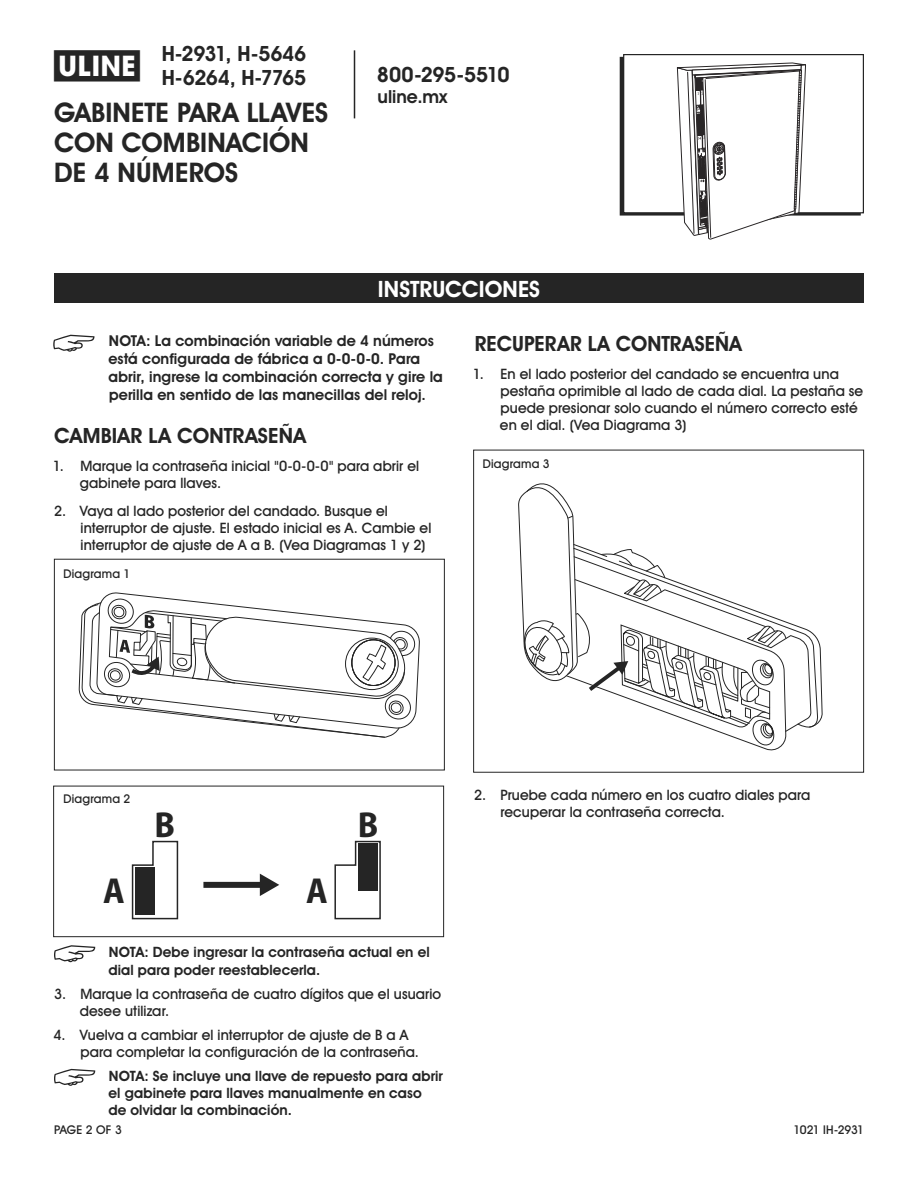
<style>
.page{position:relative;width:918px;height:1188px;background:#fff}
.page>*{position:absolute;margin:0;border:0;box-sizing:border-box;transform-origin:0 0}
.t1{font:700 semi-condensed 36.3px "Myriad Pro";color:#252525}
.t2{font:700 27px/30px "Uline Two Knine";letter-spacing:.005em;color:#252525}
.t3{font:700 22.5px "Uline Two Knine";color:#fff}
.t4{font:700 21px "Uline Two Knine";letter-spacing:-.005em;color:#252525}
.t5{font:700 21px/24px "Uline Two Knine";letter-spacing:-.025em;color:#252525;text-align:right}
.t6{font:700 18px "Uline Two Knine";color:#252525}
.t7{font:700 15px/18px "Uline Two Knine";letter-spacing:.005em;color:#252525}
.t8{font:14.25px/17.1px "Uline Two Knine";letter-spacing:.01em;color:#252525}
.t9{font:700 14.25px/17.1px "Uline Two Knine";letter-spacing:.01em;color:#252525}
.t10{font:12px "Uline Two Knine";letter-spacing:.015em;color:#252525}
.t11{font:12px "Uline Two Knine";letter-spacing:-.025em;color:#252525}
</style>
<div class="page">
<hr style="left:354px;top:50px;width:1px;height:68px;background:#252525">
<div style="left:54px;top:273px;width:810px;height:30px;background:#252525"></div>
<svg style="left:54px;top:945px;width:41px;height:17px"></svg>
<svg style="left:54px;top:1069px;width:41px;height:17px"></svg>
<div style="left:623px;top:54px;width:241px;height:159px;border:1px solid #252525"></div>
<svg style="left:677px;top:62px;width:130px;height:178px"></svg>
<svg style="left:518px;top:483px;width:305px;height:268px"></svg>
<div style="left:473px;top:450px;width:391px;height:323px;border:1px solid #252525"></div>
<svg style="left:104px;top:592px;width:316px;height:106px"></svg>
<svg style="left:78px;top:597px;width:339px;height:141px"></svg>
<div style="left:54px;top:559px;width:391px;height:211px;border:1px solid #252525"></div>
<svg style="left:131px;top:840px;width:48px;height:80px"></svg>
<div style="left:135px;top:867px;width:20px;height:48px;background:#252525"></div>
<svg style="left:334px;top:840px;width:47px;height:80px"></svg>
<div style="left:358px;top:844px;width:20px;height:47px;background:#252525"></div>
<svg style="left:203px;top:874px;width:76px;height:22px"></svg>
<div style="left:53px;top:786px;width:391px;height:151px;border:1px solid #252525"></div>
<svg style="left:53px;top:335px;width:41px;height:17px"></svg>
<h3 class="t5" style="left:54px;top:42px;width:254px">H-2931, H-5646<br><sup>π</sup> H-6264, H-7765</h3>
<h2 class="t2" style="left:54px;top:97px;width:276px">GABINETE PARA LLAVES<br>CON COMBINACIÓN<br>DE 4 NÚMEROS</h2>
<h3 class="t4" style="left:377px;top:62px;width:134px">800-295-5510</h3>
<p class="t6" style="left:378px;top:86px;width:71px">uline.mx</p>
<h3 class="t3" style="left:378px;top:275px;width:164px">INSTRUCCIONES</h3>
<p class="t7" style="left:108px;top:332px;width:336px">NOTA: La combinación variable de 4 números está configurada de fábrica a 0-0-0-0. Para abrir, ingrese la combinación correcta y gire la perilla en sentido de las manecillas del reloj.</p>
<h3 class="t4" style="left:54px;top:423px;width:253px">CAMBIAR LA CONTRASEÑA</h3>
<p class="t8" style="left:80px;top:457px;width:341px;text-indent:-27px">1. Marque la contraseña inicial "0-0-0-0" para abrir el gabinete para llaves.</p>
<p class="t8" style="left:81px;top:502px;width:352px;text-indent:-26px">2. Vaya al lado posterior del candado. Busque el interruptor de ajuste. El estado inicial es A. Cambie el interruptor de ajuste de A a B. (Vea Diagramas 1 y 2)</p>
<h3 class="t4" style="left:475px;top:331px;width:269px">RECUPERAR LA CONTRASEÑA</h3>
<p class="t8" style="left:500px;top:365px;width:365px;text-indent:-27px">1. En el lado posterior del candado se encuentra una pestaña oprimible al lado de cada dial. La pestaña se puede presionar solo cuando el número correcto esté en el dial. (Vea Diagrama 3)</p>
<p class="t10" style="left:483px;top:457px;width:68px">Diagrama 3</p>
<p class="t10" style="left:64px;top:566px;width:68px">Diagrama 1</p>
<p class="t10" style="left:64px;top:791px;width:68px">Diagrama 2</p>
<h1 class="t1" style="left:103px;top:867px;width:23px">A</h1>
<h1 class="t1" style="left:155px;top:802px;width:22px">B</h1>
<h1 class="t1" style="left:306px;top:867px;width:23px">A</h1>
<h1 class="t1" style="left:358px;top:802px;width:22px">B</h1>
<p class="t9" style="left:108px;top:943px;width:323px;line-height:18px">NOTA: Debe ingresar la contraseña actual en el dial para poder reestablecerla.</p>
<p class="t8" style="left:80px;top:985px;width:363px;text-indent:-26px">3. Marque la contraseña de cuatro dígitos que el usuario desee utilizar.</p>
<p class="t8" style="left:81px;top:1026px;width:340px;text-indent:-27px">4. Vuelva a cambiar el interruptor de ajuste de B a A para completar la configuración de la contraseña.</p>
<p class="t9" style="left:108px;top:1067px;width:336px">NOTA: Se incluye una llave de repuesto para abrir el gabinete para llaves manualmente en caso de olvidar la combinación.</p>
<p class="t8" style="left:501px;top:786px;width:311px;text-indent:-26px">2. Pruebe cada número en los cuatro diales para recuperar la contraseña correcta.</p>
<p class="t10" style="left:54px;top:1122px;width:69px">PAGE 2 OF 3</p>
<p class="t11" style="left:794px;top:1122px;width:72px">1021 IH-2931</p>
</div>
